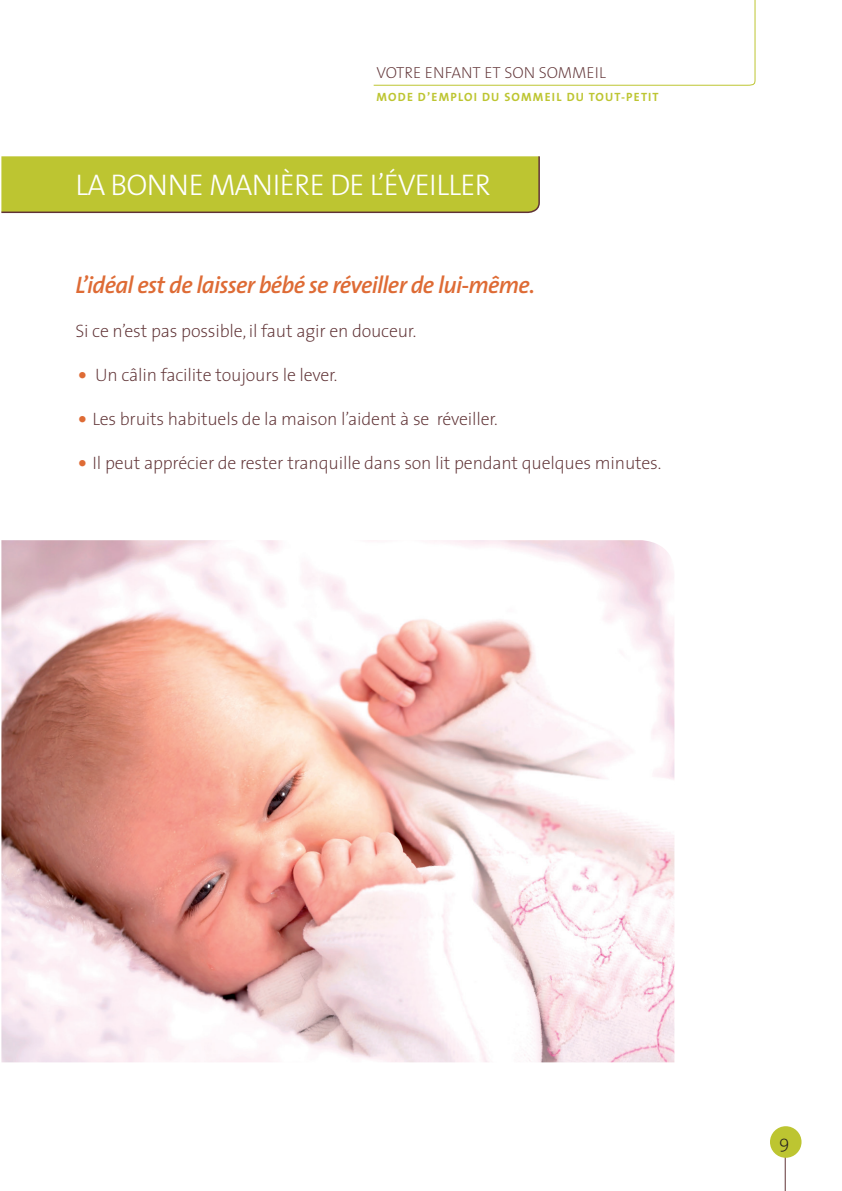
<style>
.page{position:relative;width:842px;height:1191px;background:#fff}
.page>*{position:absolute;margin:0;border:0;box-sizing:border-box;transform-origin:0 0}
.t1{font:30px "The Sans Light Caps";letter-spacing:-.025em;color:#fff}
.t2{font:italic 600 24px "The Sans";letter-spacing:-.03em;color:#de6b35}
.t3{font:200 18px "The Sans";letter-spacing:-.01em;color:#603336}
.t4{font:200 18px "The Sans";color:#231f20}
.t5{font:200 16px "The Sans";color:#603336}
.t6{font:12px "The Mix Bold Caps";letter-spacing:.1em;color:#bdc531}
.s1{font-size:34px;color:#de6b35}
</style>
<div class="page">
<svg style="left:373px;top:0;width:383px;height:86px"></svg>
<hr style="left:785px;top:1142px;width:1px;height:49px;background:#603336">
<div style="left:770px;top:1126px;width:31px;height:31px;background:#bdc531;border-radius:50%"></div>
<svg style="left:1px;top:156px;width:539px;height:58px;background:#bcc236"></svg>
<img style="left:1px;top:540px;width:673px;height:522px">
<p class="t5" style="left:376px;top:59px;width:231px">VOTRE ENFANT ET SON SOMMEIL</p>
<p class="t6" style="left:376px;top:87px;width:284px">MODE D’EMPLOI DU SOMMEIL DU TOUT-PETIT</p>
<h1 class="t1" style="left:75px;top:160px;width:417px">LA BONNE MANIÈRE DE L’ÉVEILLER</h1>
<h2 class="t2" style="left:75px;top:265px;width:461px">L’idéal est de laisser bébé se réveiller de lui-même.</h2>
<p class="t3" style="left:75px;top:316px;width:342px">Si ce n’est pas possible, il faut agir en douceur.</p>
<p class="t3" style="left:75px;top:360px;width:263px"><span class="s1">•</span> Un câlin facilite toujours le lever.</p>
<p class="t3" style="left:75px;top:404px;width:424px"><span class="s1">•</span> Les bruits habituels de la maison l’aident à se réveiller.</p>
<p class="t3" style="left:75px;top:448px;width:587px"><span class="s1">•</span> Il peut apprécier de rester tranquille dans son lit pendant quelques minutes.</p>
<p class="t4" style="left:779px;top:1127px;width:12px">9</p>
</div>
